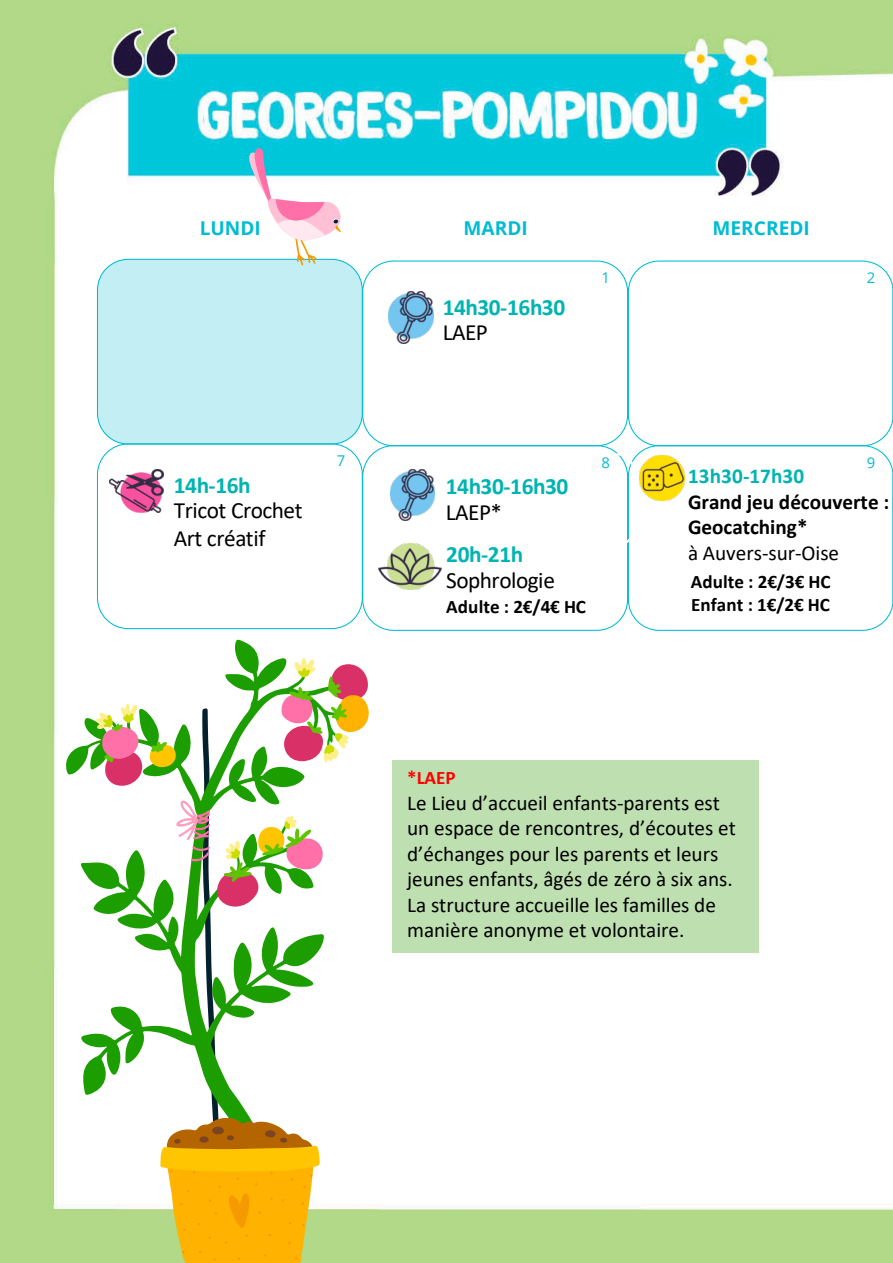
<style>
.page{position:relative;width:893px;height:1263px;background:#fff}
.page>*{position:absolute;margin:0;border:0;box-sizing:border-box;transform-origin:0 0}
.t1{font:23.4px/27.5px "Calibri";letter-spacing:-.02em;color:#000}
.t2{font:700 23.4px "Calibri";letter-spacing:-.02em;color:#00b4b1}
.t3{font:21.15px/25.5px "Calibri";color:#000}
.t4{font:700 21.15px/25.5px "Calibri";color:#000}
.t5{font:700 21.15px "Calibri";letter-spacing:.005em;color:#00b4b1}
.t6{font:700 19.05px/23.4px "Calibri";letter-spacing:.005em;color:#000}
.t7{font:700 19.05px "Open Sans";color:#00bcd2}
.t8{font:700 19.05px "Calibri";color:#f00}
.t9{font:14.85px "Open Sans";color:#00bcd2}
</style>
<div class="page">
<img style="left:0;top:0;width:893px;height:1262px">
<div style="left:97px;top:259px;width:265px;height:185px;background:#c3eff4;border-radius:31px"></div>
<div style="left:97px;top:443px;width:266px;height:186px;border:1px solid #00bcd2;border-radius:31px"></div>
<div style="left:362px;top:261px;width:266px;height:185px;border:1px solid #00bcd2;border-radius:31px"></div>
<div style="left:362px;top:445px;width:266px;height:186px;border:1px solid #00bcd2;border-radius:31px"></div>
<div style="left:628px;top:261px;width:265px;height:185px;border:1px solid #00bcd2;border-radius:31px"></div>
<div style="left:628px;top:445px;width:265px;height:186px;border:1px solid #00bcd2;border-radius:31px"></div>
<svg style="left:892px;top:261px;width:1px;height:370px"></svg>
<svg style="left:66px;top:640px;width:280px;height:493px"></svg>
<svg style="left:96px;top:658px;width:273px;height:604px"></svg>
<svg style="left:249px;top:148px;width:92px;height:117px"></svg>
<div style="left:437px;top:274px;width:152px;height:92px;border:2px solid #fff;border-radius:15px"></div>
<img style="left:389px;top:291px;width:44px;height:52px">
<div style="left:440px;top:453px;width:194px;height:93px;border:2px solid #fff;border-radius:15px"></div>
<img style="left:390px;top:469px;width:44px;height:52px">
<img style="left:110px;top:469px;width:53px;height:44px">
<img style="left:378px;top:543px;width:63px;height:46px">
<div style="left:392px;top:760px;width:367px;height:192px;background:#bee0b0"></div>
<img style="left:639px;top:455px;width:46px;height:46px">
<p class="t7" style="left:200px;top:215px;width:63px">LUNDI</p>
<p class="t7" style="left:463px;top:215px;width:66px">MARDI</p>
<p class="t7" style="left:713px;top:215px;width:99px">MERCREDI</p>
<p class="t2" style="left:443px;top:291px;width:124px">14h30-16h30</p>
<p class="t1" style="left:443px;top:318px;width:47px">LAEP</p>
<p class="t9" style="left:601px;top:267px;width:10px">1</p>
<p class="t9" style="left:867px;top:267px;width:10px">2</p>
<p class="t2" style="left:174px;top:468px;width:78px">14h-16h</p>
<p class="t1" style="left:174px;top:496px;width:130px">Tricot Crochet<br>Art créatif</p>
<p class="t9" style="left:337px;top:450px;width:10px">7</p>
<p class="t2" style="left:446px;top:470px;width:124px">14h30-16h30</p>
<p class="t1" style="left:446px;top:497px;width:58px">LAEP*</p>
<p class="t2" style="left:446px;top:538px;width:78px">20h-21h</p>
<p class="t1" style="left:446px;top:566px;width:110px">Sophrologie</p>
<p class="t6" style="left:446px;top:595px;width:141px">Adulte : 2€/4€ HC</p>
<p class="t9" style="left:601px;top:452px;width:10px">8</p>
<p class="t9" style="left:867px;top:452px;width:10px">9</p>
<p class="t5" style="left:688px;top:461px;width:118px">13h30-17h30</p>
<p class="t4" style="left:688px;top:489px;width:203px">Grand jeu découverte :<br>Geocatching*</p>
<p class="t3" style="left:688px;top:539px;width:153px">à Auvers-sur-Oise</p>
<p class="t6" style="left:691px;top:569px;width:141px">Adulte : 2€/3€ HC<br>Enfant : 1€/2€ HC</p>
<p class="t8" style="left:407px;top:764px;width:50px">*LAEP</p>
<p class="t3" style="left:407px;top:789px;width:330px">Le Lieu d’accueil enfants-parents est un espace de rencontres, d’écoutes et d’échanges pour les parents et leurs jeunes enfants, âgés de zéro à six ans.<br>La structure accueille les familles de manière anonyme et volontaire.</p>
</div>
